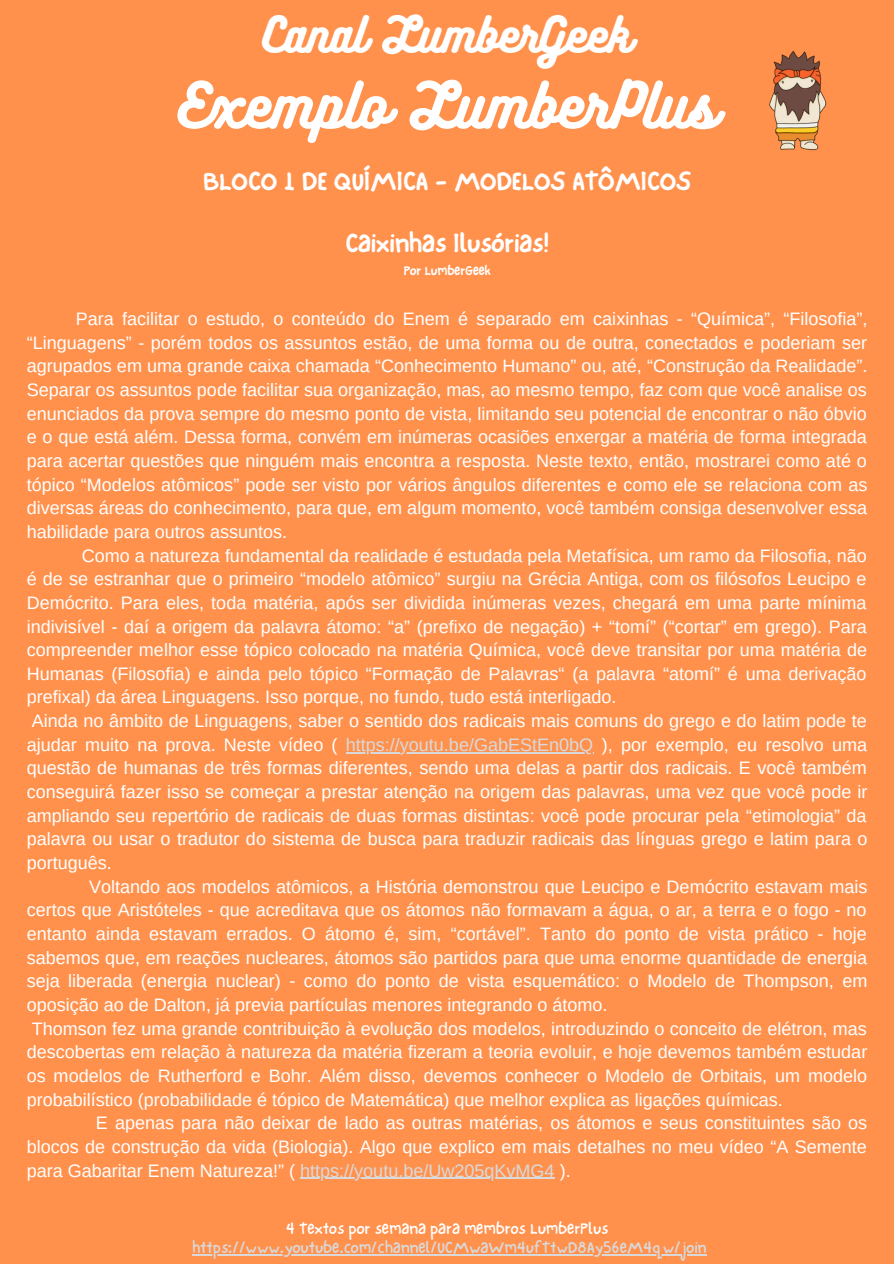
<style>
.page{position:relative;width:894px;height:1264px;background:#fff}
.page>*{position:absolute;margin:0;border:0;box-sizing:border-box;transform-origin:0 0}
.t1{font:55.8px "Bukhari Script";color:#fff}
.t2{font:43.8px "Bukhari Script";color:#fff}
.t3{font:27px "NF One Little Font Bold";color:#fff}
.t4{font:18px/23.7px "Arimo";color:#fff;text-align:justify}
.t5{font:16.8px "NF One Little Font Regular";color:#d9d9d9}
.t6{font:16.8px "NF One Little Font Regular";color:#fff}
.t7{font:13.5px "NF One Little Font Bold";color:#fff}
.s1{color:#d9d9d9}
</style>
<div class="page">
<div style="left:0;top:0;width:893px;height:1263px;background:#ff914d"></div>
<hr style="left:346px;top:752px;width:247px;height:1px;background:#d9d9d9">
<hr style="left:300px;top:1177px;width:254px;height:1px;background:#d9d9d9">
<img style="left:769px;top:50px;width:58px;height:101px">
<hr style="left:192px;top:1254px;width:514px;height:1px;background:#d9d9d9">
<p class="t2" style="left:263px;top:6px;width:369px">Canal LumberGeek</p>
<p class="t1" style="left:177px;top:69px;width:540px">Exemplo LumberPlus</p>
<p class="t3" style="left:203px;top:165px;width:489px">BLOCO 1 DE QUÍMICA - MODELOS ATÔMICOS</p>
<p class="t3" style="left:345px;top:227px;width:205px">Caixinhas Ilusórias!</p>
<p class="t7" style="left:403px;top:263px;width:88px">Por LumberGeek</p>
<p class="t4" style="left:27px;top:307px;width:842px;text-indent:49px">Para facilitar o estudo, o conteúdo do Enem é separado em caixinhas - “Química”, “Filosofia”, “Linguagens” - porém todos os assuntos estão, de uma forma ou de outra, conectados e poderiam ser agrupados em uma grande caixa chamada “Conhecimento Humano” ou, até, “Construção da Realidade”.<br>Separar os assuntos pode facilitar sua organização, mas, ao mesmo tempo, faz com que você analise os enunciados da prova sempre do mesmo ponto de vista, limitando seu potencial de encontrar o não óbvio e o que está além. Dessa forma, convém em inúmeras ocasiões enxergar a matéria de forma integrada para acertar questões que ninguém mais encontra a resposta. Neste texto, então, mostrarei como até o tópico “Modelos atômicos” pode ser visto por vários ângulos diferentes e como ele se relaciona com as diversas áreas do conhecimento, para que, em algum momento, você também consiga desenvolver essa habilidade para outros assuntos.</p>
<p class="t4" style="left:27px;top:543px;width:841px;text-indent:55px">Como a natureza fundamental da realidade é estudada pela Metafísica, um ramo da Filosofia, não é de se estranhar que o primeiro “modelo atômico” surgiu na Grécia Antiga, com os filósofos Leucipo e Demócrito. Para eles, toda matéria, após ser dividida inúmeras vezes, chegará em uma parte mínima indivisível - daí a origem da palavra átomo: “a” (prefixo de negação) + “tomí” (“cortar” em grego). Para compreender melhor esse tópico colocado na matéria Química, você deve transitar por uma matéria de Humanas (Filosofia) e ainda pelo tópico “Formação de Palavras“ (a palavra “atomí” é uma derivação prefixal) da área Linguagens. Isso porque, no fundo, tudo está interligado.</p>
<p class="t4" style="left:27px;top:709px;width:842px">Ainda no âmbito de Linguagens, saber o sentido dos radicais mais comuns do grego e do latim pode te ajudar muito na prova. Neste vídeo ( <span class="s1">https://youtu.be/GabEStEn0bQ</span> ), por exemplo, eu resolvo uma questão de humanas de três formas diferentes, sendo uma delas a partir dos radicais. E você também conseguirá fazer isso se começar a prestar atenção na origem das palavras, uma vez que você pode ir ampliando seu repertório de radicais de duas formas distintas: você pode procurar pela “etimologia” da palavra ou usar o tradutor do sistema de busca para traduzir radicais das línguas grego e latim para o português.</p>
<p class="t4" style="left:27px;top:874px;width:842px;text-indent:62px">Voltando aos modelos atômicos, a História demonstrou que Leucipo e Demócrito estavam mais certos que Aristóteles - que acreditava que os átomos não formavam a água, o ar, a terra e o fogo - no entanto ainda estavam errados. O átomo é, sim, “cortável”. Tanto do ponto de vista prático - hoje sabemos que, em reações nucleares, átomos são partidos para que uma enorme quantidade de energia seja liberada (energia nuclear) - como do ponto de vista esquemático: o Modelo de Thompson, em oposição ao de Dalton, já previa partículas menores integrando o átomo.</p>
<p class="t4" style="left:27px;top:1016px;width:841px">Thomson fez uma grande contribuição à evolução dos modelos, introduzindo o conceito de elétron, mas descobertas em relação à natureza da matéria fizeram a teoria evoluir, e hoje devemos também estudar os modelos de Rutherford e Bohr. Além disso, devemos conhecer o Modelo de Orbitais, um modelo probabilístico (probabilidade é tópico de Matemática) que melhor explica as ligações químicas.</p>
<p class="t4" style="left:27px;top:1111px;width:841px;text-indent:69px">E apenas para não deixar de lado as outras matérias, os átomos e seus constituintes são os blocos de construção da vida (Biologia). Algo que explico em mais detalhes no meu vídeo “A Semente para Gabaritar Enem Natureza!” ( <span class="s1">https://youtu.be/Uw205qKvMG4</span> ).</p>
<p class="t6" style="left:286px;top:1218px;width:324px">4 Textos por semana para membros LumberPlus</p>
<p class="t5" style="left:192px;top:1237px;width:515px">https://www.youtube.com/channel/UCMwaWm4ufTtwD8Ay56eM4qw/join</p>
</div>
